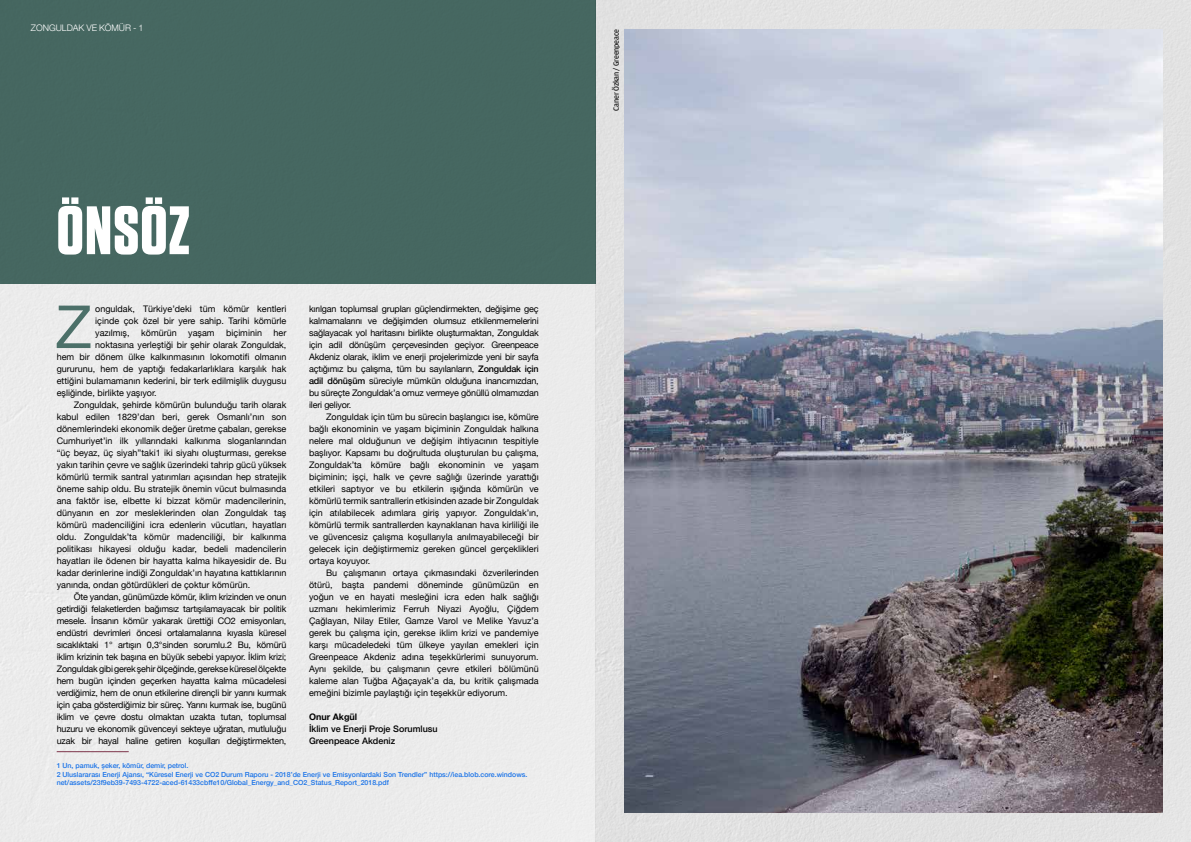
<style>
.page{position:relative;width:1191px;height:842px;background:#fff}
.page>*{position:absolute;margin:0;border:0;box-sizing:border-box;transform-origin:0 0}
.t1{font:700 68.3px "Tungsten";letter-spacing:.02em;color:#fff}
.t2{font:59.4px "Helvetica Neue";color:#4c7069}
.t3{font:9px/12px "Helvetica Neue";color:#000;text-align:justify}
.t4{font:9px "Helvetica Neue";letter-spacing:-.02em;color:#000}
.t5{font:500 9px/12px "Helvetica Neue";color:#000}
.t6{font:300 9px "Helvetica Neue";color:#fff}
.t7{font:700 9px "Helvetica Neue";color:#000}
.t8{font:8px "Amplitude";letter-spacing:-.025em;color:#000}
.t9{font:500 7px/8.4px "Helvetica Neue";color:#1a73e8}
.s1{font-weight:500}
</style>
<div class="page">
<div style="left:595px;top:0;width:596px;height:842px;background:#e2e2e2"></div>
<div style="left:0;top:0;width:595px;height:284px;background:#466761"></div>
<hr style="left:57px;top:751px;width:72px;height:1px;background:#7d344a">
<img style="left:624px;top:29px;width:538px;height:784px">
<p class="t6" style="left:31px;top:21px;width:114px">ZONGULDAK VE KÖMÜR - 1</p>
<h1 class="t1" style="left:57px;top:194px;width:135px">ÖNSÖZ</h1>
<p class="t3" style="left:309px;top:303px;width:231px">kırılgan toplumsal grupları güçlendirmekten, değişime geç kalmamalarını ve değişimden olumsuz etkilenmemelerini sağlayacak yol haritasını birlikte oluşturmaktan, Zonguldak için adil dönüşüm çerçevesinden geçiyor. Greenpeace Akdeniz olarak, iklim ve enerji projelerimizde yeni bir sayfa açtığımız bu çalışma, tüm bu sayılanların, <span class="s1">Zonguldak için adil dönüşüm</span> süreciyle mümkün olduğuna inancımızdan, bu süreçte Zonguldak’a omuz vermeye gönüllü olmamızdan ileri geliyor.</p>
<p class="t3" style="left:309px;top:411px;width:231px;text-indent:17px">Zonguldak için tüm bu sürecin başlangıcı ise, kömüre bağlı ekonominin ve yaşam biçiminin Zonguldak halkına nelere mal olduğunun ve değişim ihtiyacının tespitiyle başlıyor. Kapsamı bu doğrultuda oluşturulan bu çalışma, Zonguldak’ta kömüre bağlı ekonominin ve yaşam biçiminin; işçi, halk ve çevre sağlığı üzerinde yarattığı etkileri saptıyor ve bu etkilerin ışığında kömürün ve kömürlü termik santrallerin etkisinden azade bir Zonguldak için atılabilecek adımlara giriş yapıyor. Zonguldak’ın, kömürlü termik santrallerden kaynaklanan hava kirliliği ile ve güvencesiz çalışma koşullarıyla anılmayabileceği bir gelecek için değiştirmemiz gereken güncel gerçeklikleri ortaya koyuyor.</p>
<p class="t3" style="left:309px;top:567px;width:231px;text-indent:17px">Bu çalışmanın ortaya çıkmasındaki özverilerinden ötürü, başta pandemi döneminde günümüzün en yoğun ve en hayati mesleğini icra eden halk sağlığı uzmanı hekimlerimiz Ferruh Niyazi Ayoğlu, Çiğdem Çağlayan, Nilay Etiler, Gamze Varol ve Melike Yavuz’a gerek bu çalışma için, gerekse iklim krizi ve pandemiye karşı mücadeledeki tüm ülkeye yayılan emekleri için Greenpeace Akdeniz adına teşekkürlerimi sunuyorum.<br>Aynı şekilde, bu çalışmanın çevre etkileri bölümünü kaleme alan Tuğba Ağaçayak’a da, bu kritik çalışmada emeğini bizimle paylaştığı için teşekkür ediyorum.</p>
<p class="t7" style="left:309px;top:710px;width:50px">Onur Akgül</p>
<p class="t5" style="left:309px;top:722px;width:130px">İklim ve Enerji Proje Sorumlusu<br>Greenpeace Akdeniz</p>
<h2 class="t2" style="left:55px;top:284px;width:38px">Z</h2>
<p class="t3" style="left:95px;top:303px;width:193px">onguldak, Türkiye’deki tüm kömür kentleri içinde çok özel bir yere sahip. Tarihi kömürle yazılmış,</p>
<p class="t3" style="left:141px;top:327px;width:37px">kömürün</p>
<p class="t3" style="left:188px;top:327px;width:28px">yaşam</p>
<p class="t3" style="left:226px;top:327px;width:37px">biçiminin</p>
<p class="t3" style="left:273px;top:327px;width:14px">her</p>
<p class="t3" style="left:95px;top:339px;width:193px">noktasına yerleştiği bir şehir olarak Zonguldak,</p>
<p class="t3" style="left:57px;top:351px;width:231px">hem bir dönem ülke kalkınmasının lokomotifi olmanın</p>
<p class="t3" style="left:57px;top:363px;width:231px">gururunu, hem de yaptığı fedakarlarlıklara karşılık hak</p>
<p class="t3" style="left:57px;top:375px;width:231px">ettiğini bulamamanın kederini, bir terk edilmişlik duygusu</p>
<p class="t3" style="left:57px;top:387px;width:102px">eşliğinde, birlikte yaşıyor.</p>
<p class="t3" style="left:74px;top:399px;width:214px">Zonguldak, şehirde kömürün bulunduğu tarih olarak</p>
<p class="t3" style="left:57px;top:411px;width:231px">kabul edilen 1829’dan beri, gerek Osmanlı’nın son</p>
<p class="t3" style="left:57px;top:423px;width:231px">dönemlerindeki ekonomik değer üretme çabaları, gerekse</p>
<p class="t3" style="left:57px;top:435px;width:231px">Cumhuriyet’in ilk yıllarındaki kalkınma sloganlarından</p>
<p class="t3" style="left:57px;top:447px;width:231px">“üç beyaz, üç siyah”taki1 iki siyahı oluşturması, gerekse</p>
<p class="t3" style="left:57px;top:459px;width:231px">yakın tarihin çevre ve sağlık üzerindeki tahrip gücü yüksek</p>
<p class="t3" style="left:57px;top:471px;width:231px">kömürlü termik santral yatırımları açısından hep stratejik</p>
<p class="t3" style="left:57px;top:483px;width:231px">öneme sahip oldu. Bu stratejik önemin vücut bulmasında</p>
<p class="t3" style="left:57px;top:495px;width:231px">ana faktör ise, elbette ki bizzat kömür madencilerinin,</p>
<p class="t3" style="left:57px;top:507px;width:231px">dünyanın en zor mesleklerinden olan Zonguldak taş</p>
<p class="t3" style="left:57px;top:519px;width:231px">kömürü madenciliğini icra edenlerin vücutları, hayatları</p>
<p class="t3" style="left:57px;top:531px;width:231px">oldu. Zonguldak’ta kömür madenciliği, bir kalkınma</p>
<p class="t3" style="left:57px;top:543px;width:231px">politikası hikayesi olduğu kadar, bedeli madencilerin</p>
<p class="t3" style="left:57px;top:555px;width:231px">hayatları ile ödenen bir hayatta kalma hikayesidir de. Bu</p>
<p class="t3" style="left:57px;top:567px;width:231px">kadar derinlerine indiği Zonguldak’ın hayatına kattıklarının</p>
<p class="t3" style="left:57px;top:579px;width:195px">yanında, ondan götürdükleri de çoktur kömürün.</p>
<p class="t4" style="left:74px;top:590px;width:214px">Öte yandan, günümüzde kömür, iklim krizinden ve onun</p>
<p class="t4" style="left:57px;top:602px;width:231px">getirdiği felaketlerden bağımsız tartışılamayacak bir politik</p>
<p class="t4" style="left:57px;top:614px;width:231px">mesele. İnsanın kömür yakarak ürettiği CO2 emisyonları,</p>
<p class="t4" style="left:57px;top:626px;width:231px">endüstri devrimleri öncesi ortalamalarına kıyasla küresel</p>
<p class="t4" style="left:57px;top:638px;width:231px">sıcaklıktaki 1° artışın 0,3°sinden sorumlu.2 Bu, kömürü</p>
<p class="t4" style="left:57px;top:650px;width:231px">iklim krizinin tek başına en büyük sebebi yapıyor. İklim krizi;</p>
<p class="t4" style="left:57px;top:662px;width:231px">Zonguldak gibi gerek şehir ölçeğinde, gerekse küresel ölçekte</p>
<p class="t4" style="left:57px;top:674px;width:231px">hem bugün içinden geçerken hayatta kalma mücadelesi</p>
<p class="t4" style="left:57px;top:686px;width:231px">verdiğimiz, hem de onun etkilerine dirençli bir yarını kurmak</p>
<p class="t4" style="left:57px;top:698px;width:231px">için çaba gösterdiğimiz bir süreç. Yarını kurmak ise, bugünü</p>
<p class="t4" style="left:57px;top:710px;width:231px">iklim ve çevre dostu olmaktan uzakta tutan, toplumsal</p>
<p class="t4" style="left:57px;top:722px;width:231px">huzuru ve ekonomik güvenceyi sekteye uğratan, mutluluğu</p>
<p class="t4" style="left:57px;top:734px;width:231px">uzak bir hayal haline getiren koşulları değiştirmekten,</p>
<p class="t9" style="left:57px;top:761px;width:472px">1 Un, pamuk, şeker, kömür, demir, petrol.<br>2 Uluslararası Enerji Ajansı, “Küresel Enerji ve CO2 Durum Raporu - 2018’de Enerji ve Emisyonlardaki Son Trendler” https://iea.blob.core.windows. net/assets/23f9eb39-7493-4722-aced-61433cbffe10/Global_Energy_and_CO2_Status_Report_2018.pdf</p>
<p class="t8" style="left:611px;top:111px;width:83px;rotate:-90deg">Caner Özkan / Greenpeace</p>
</div>
